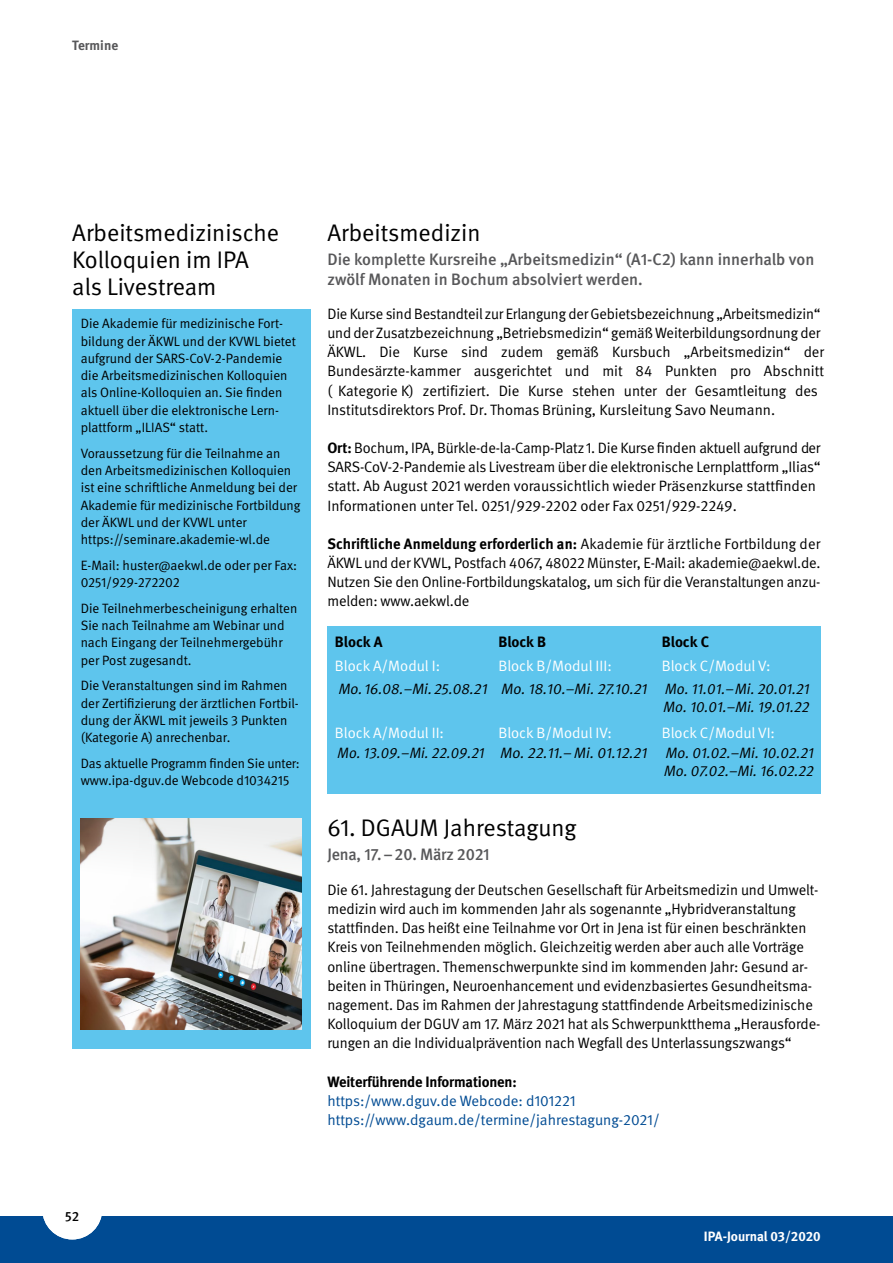
<style>
.page{position:relative;width:893px;height:1263px;background:#fff}
.page>*{position:absolute;margin:0;border:0;box-sizing:border-box;transform-origin:0 0}
._01_Standardschriftarten_ArtikelÜberschri{font:24px/27px "DGUV Meta";color:#000}
._01_Standardschriftarten_TextTitel_16{font:24px "DGUV Meta";color:#000}
._01_Standardschriftarten_02_Fließtext_ohn{font:24px "DGUV Meta";color:#000}
._01_Standardschriftarten_02_Fließtext_ohn-2{font:500 16.5px/19.8px "DGUV Meta";color:#58585a}
._01_Standardschriftarten_TextTitel_16-2{font:500 16.5px "DGUV Meta";letter-spacing:-.01em;color:#58585a}
._01_Standardschriftarten_02_Fließtext_ohn-3{font:15px/19.2px "DGUV Meta";letter-spacing:-.005em;color:#000}
._01_Standardschriftarten_TextTitel_16-3{font:15px/19.2px "DGUV Meta";letter-spacing:-.005em;color:#000}
._01_Standardschriftarten_02_Fließtext_ohn-4{font:15px/19.2px "DGUV Meta";color:#004b93}
._04_Termine_Kurs_AM_Abschnitt{font:15px "DGUV Meta";color:#fff}
._04_Termine_Kurs_AM_Termin{font:italic 15px/17.9px "DGUV Meta";color:#000;text-align:right}
._04_Termine_Kurs_AM_Termin-2{font:italic 15px/17.9px "DGUV Meta";color:#000;text-align:right;scale:.96 1}
._04_Termine_Kurs_AM{font:700 15px "DGUV Meta";color:#000}
._04_Termine_TK_Text{font:13.5px/17.2px "DGUV Meta";color:#000}
.t1{font:700 13.5px "DGUV Meta";letter-spacing:-.005em;color:#fff}
.t2{font:700 13.5px "DGUV Meta";color:#58585a}
.t3{font:500 13.5px "DGUV Meta";color:#000}
.s1{font-weight:700}
.s2{font-weight:700;color:#000}
</style>
<div class="page">
<div style="left:0;top:1216px;width:893px;height:47px;background:#004b93"></div>
<div style="left:42px;top:1179px;width:60px;height:60px;background:#fff;border-radius:50%"></div>
<div style="left:72px;top:309px;width:238px;height:739px;background:#5ec5ed"></div>
<div style="left:327px;top:626px;width:494px;height:167px;background:#5ec5ed"></div>
<img style="left:81px;top:818px;width:221px;height:211px">
<p class="t2" style="left:72px;top:37px;width:47px">Termine</p>
<h2 class="_01_Standardschriftarten_ArtikelÜberschri" style="left:72px;top:220px;width:208px">Arbeitsmedizinische<br>Kolloquien im IPA als Livestream</h2>
<p class="_04_Termine_TK_Text" style="left:81px;top:315px;width:217px">Die Akademie für medizinische Fort&shy;bildung der ÄKWL und der KVWL bietet aufgrund der SARS-CoV-2-Pandemie die Arbeitsmedizinischen Kolloquien als Online-Kolloquien an. Sie finden aktuell über die elektronische Lern&shy;plattform „ILIAS“ statt.</p>
<p class="_04_Termine_TK_Text" style="left:81px;top:445px;width:221px">Voraussetzung für die Teilnahme an den Arbeitsmedizinischen Kolloquien ist eine schriftliche Anmeldung bei der Akademie für medizinische Fortbildung der ÄKWL und der KVWL unter https://seminare.akademie-wl.de</p>
<p class="_04_Termine_TK_Text" style="left:81px;top:557px;width:218px">E-Mail: huster@aekwl.de oder per Fax:<br>0251/929-272202</p>
<p class="_04_Termine_TK_Text" style="left:81px;top:600px;width:218px">Die Teilnehmerbescheinigung erhalten<br>Sie nach Teilnahme am Webinar und nach Eingang der Teilnehmergebühr per Post zugesandt.</p>
<p class="_04_Termine_TK_Text" style="left:81px;top:677px;width:220px">Die Veranstaltungen sind im Rahmen der Zertifizierung der ärztlichen Fortbil&shy;dung der ÄKWL mit jeweils 3 Punkten (Kategorie A) anrechenbar.</p>
<p class="_04_Termine_TK_Text" style="left:81px;top:755px;width:221px">Das aktuelle Programm finden Sie unter: www.ipa-dguv.de Webcode d1034215</p>
<p class="_01_Standardschriftarten_02_Fließtext_ohn" style="left:327px;top:219px;width:155px">Arbeitsmedizin</p>
<p class="_01_Standardschriftarten_02_Fließtext_ohn-2" style="left:327px;top:250px;width:488px">Die komplette Kursreihe „Arbeitsmedizin“ (A1-C2) kann innerhalb von zwölf Monaten in Bochum absolviert werden.</p>
<p class="_01_Standardschriftarten_02_Fließtext_ohn-3" style="left:327px;top:304px;width:498px">Die Kurse sind Bestandteil zur Erlangung der Gebietsbezeichnung „Arbeitsmedizin“ und der Zusatzbezeichnung „Betriebsmedizin“ gemäß Weiterbildungsordnung der ÄKWL. Die Kurse sind zudem gemäß Kursbuch „Arbeitsmedizin“ der Bundesärzte-kammer ausgerichtet und mit 84 Punkten pro Abschnitt ( Kategorie K) zertifiziert. Die Kurse stehen unter der Gesamtleitung des Institutsdirektors Prof. Dr. Thomas Brüning, Kursleitung Savo Neumann.</p>
<p class="_01_Standardschriftarten_02_Fließtext_ohn-3" style="left:327px;top:439px;width:495px"><span class="s1">Ort:</span> Bochum, IPA, Bürkle-de-la-Camp-Platz1. Die Kurse finden aktuell aufgrund der SARS-CoV-2-Pandemie als Livestream über die elektronische Lernplattform „Ilias“ statt. Ab August 2021 werden voraussichtlich wieder Präsenzkurse stattfinden Informationen unter Tel. 0251/929-2202 oder Fax 0251/929-2249.</p>
<p class="_01_Standardschriftarten_02_Fließtext_ohn-3" style="left:327px;top:534px;width:495px;text-align:justify"><span class="s1">Schriftliche Anmeldung erforderlich an:</span> Akademie für ärztliche Fortbildung der ÄKWL und der KVWL, Postfach 4067, 48022 Münster, E-Mail: akademie@aekwl.de.<br>Nutzen Sie den Online-Fortbildungskatalog, um sich für die Veranstaltungen anzu&shy;melden: www.aekwl.de</p>
<p class="_04_Termine_Kurs_AM" style="left:335px;top:633px;width:49px">Block A</p>
<p class="_04_Termine_Kurs_AM" style="left:498px;top:633px;width:49px">Block B</p>
<p class="_04_Termine_Kurs_AM" style="left:662px;top:633px;width:49px">Block C</p>
<p class="_04_Termine_Kurs_AM_Abschnitt" style="left:335px;top:657px;width:107px">Block A/Modul I:</p>
<p class="_04_Termine_Kurs_AM_Abschnitt" style="left:498px;top:657px;width:115px">Block B/Modul III:</p>
<p class="_04_Termine_Kurs_AM_Abschnitt" style="left:662px;top:657px;width:110px">Block C/Modul V:</p>
<p class="_04_Termine_Kurs_AM_Termin" style="left:338px;top:680px;width:476px">Mo.16.08.–Mi.25.08.21 Mo.18.10.–Mi.27.10.21 Mo.11.01.–Mi.20.01.21<br>Mo.10.01.–Mi.19.01.22</p>
<p class="_04_Termine_Kurs_AM_Abschnitt" style="left:335px;top:724px;width:111px">Block A/Modul II:</p>
<p class="_04_Termine_Kurs_AM_Abschnitt" style="left:498px;top:724px;width:115px">Block B/Modul IV:</p>
<p class="_04_Termine_Kurs_AM_Abschnitt" style="left:662px;top:724px;width:115px">Block C/Modul VI:</p>
<p class="_04_Termine_Kurs_AM_Termin-2" style="left:337px;top:745px;width:501px">Mo.13.09.–Mi.22.09.21 Mo.22.11.–Mi.01.12.21 Mo.01.02.–Mi.10.02.21<br>Mo.07.02.–Mi.16.02.22</p>
<p class="_01_Standardschriftarten_TextTitel_16" style="left:327px;top:814px;width:251px">61. DGAUM Jahrestagung</p>
<p class="_01_Standardschriftarten_TextTitel_16-2" style="left:327px;top:845px;width:164px">Jena, 17.–20. März 2021</p>
<p class="_01_Standardschriftarten_TextTitel_16-3" style="left:327px;top:880px;width:495px">Die 61. Jahrestagung der Deutschen Gesellschaft für Arbeitsmedizin und Umwelt&shy;medizin wird auch im kommenden Jahr als sogenannte „Hybridveranstaltung stattfinden. Das heißt eine Teilnahme vor Ort in Jena ist für einen beschränkten Kreis von Teilnehmenden möglich. Gleichzeitig werden aber auch alle Vorträge online übertragen. Themenschwerpunkte sind im kommenden Jahr: Gesund ar&shy;beiten in Thüringen, Neuroenhancement und evidenzbasiertes Gesundheitsma&shy;nagement. Das im Rahmen der Jahrestagung stattfindende Arbeitsmedizinische Kolloquium der DGUV am 17. März 2021 hat als Schwerpunktthema „Herausforde&shy;rungen an die Individualprävention nach Wegfall des Unterlassungszwangs“</p>
<p class="_01_Standardschriftarten_02_Fließtext_ohn-4" style="left:327px;top:1072px;width:334px"><span class="s2">Weiterführende Informationen:<br></span>https:/www.dguv.de Webcode: d101221 https://www.dgaum.de/termine/jahrestagung-2021/</p>
<p class="t3" style="left:65px;top:1209px;width:15px">52</p>
<p class="t1" style="left:704px;top:1228px;width:118px">IPA-Journal 03/2020</p>
</div>
